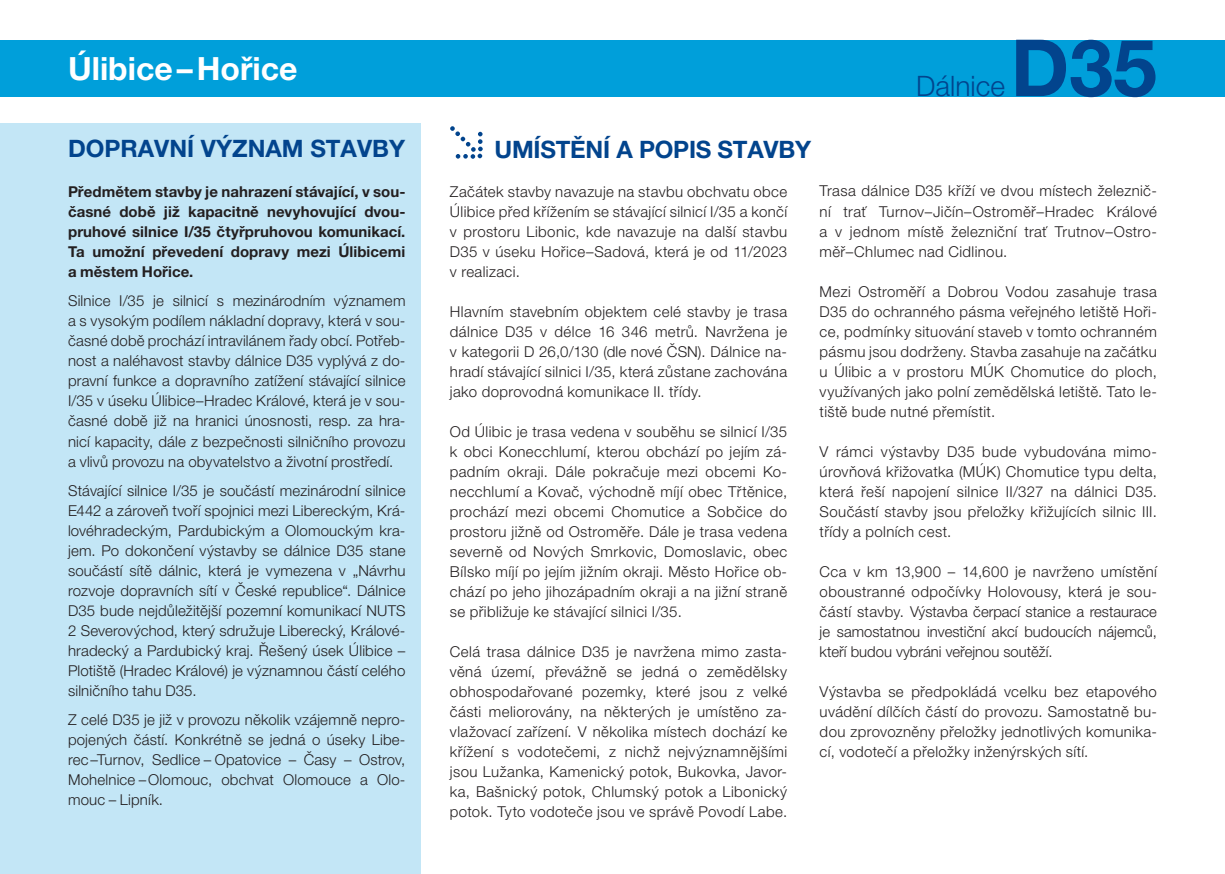
<style>
.page{position:relative;width:1225px;height:874px;background:#fff}
.page>*{position:absolute;margin:0;border:0;box-sizing:border-box;transform-origin:0 0}
.t1{font:700 78.8px "Helvetica Neue LT Pro";color:#02448d}
.t2{font:700 32px "Helvetica Neue LT Pro";color:#fff}
.t3{font:300 28.2px "Helvetica Neue LT Pro";color:#02448d}
.t4{font:700 24px "Helvetica Neue LT Pro";color:#02448d}
.t5{font:300 15px/20px "Helvetica Neue LT Pro";letter-spacing:.025em;color:#231f20;text-align:justify}
.t6{font:700 15px/20px "Helvetica Neue LT Pro";letter-spacing:.005em;color:#231f20;text-align:justify}
</style>
<div class="page">
<div style="left:0;top:40px;width:1225px;height:56px;background:#009fda"></div>
<div style="left:0;top:123px;width:421px;height:750px;background:#c3e6f6"></div>
<svg style="left:450px;top:126px;width:33px;height:33px"></svg>
<h2 class="t2" style="left:68px;top:48px;width:231px">Úlibice–Hořice</h2>
<h3 class="t4" style="left:68px;top:133px;width:338px">DOPRAVNÍ VÝZNAM STAVBY</h3>
<p class="t6" style="left:68px;top:181px;width:339px">Předmětem stavby je nahrazení stávající, v sou&shy;časné době již kapacitně nevyhovující dvou&shy;pruhové silnice I/35 čtyřpruhovou komunikací.<br>Ta umožní převedení dopravy mezi Úlibicemi a městem Hořice.</p>
<p class="t5" style="left:68px;top:290px;width:339px">Silnice I/35 je silnicí s mezinárodním významem a s vysokým podílem nákladní dopravy, která v sou&shy;časné době prochází intravilánem řady obcí. Potřeb&shy;nost a naléhavost stavby dálnice D35 vyplývá z do&shy;pravní funkce a dopravního zatížení stávající silnice I/35 v úseku Úlibice–Hradec Králové, která je v sou&shy;časné době již na hranici únosnosti, resp. za hra&shy;nicí kapacity, dále z bezpečnosti silničního provozu a vlivů provozu na obyvatelstvo a životní prostředí.</p>
<p class="t5" style="left:68px;top:479px;width:339px">Stávající silnice I/35 je součástí mezinárodní silnice E442 a zároveň tvoří spojnici mezi Libereckým, Krá&shy;lovéhradeckým, Pardubickým a Olomouckým kra&shy;jem. Po dokončení výstavby se dálnice D35 stane součástí sítě dálnic, která je vymezena v „Návrhu rozvoje dopravních sítí v České republice“. Dálnice D35 bude nejdůležitější pozemní komunikací NUTS 2 Severovýchod, který sdružuje Liberecký, Králové&shy;hradecký a Pardubický kraj. Řešený úsek Úlibice – Plotiště (Hradec Králové) je významnou částí celého silničního tahu D35.</p>
<p class="t5" style="left:68px;top:708px;width:339px">Z celé D35 je již v provozu několik vzájemně nepro&shy;pojených částí. Konkrétně se jedná o úseky Libe&shy;rec–Turnov, Sedlice – Opatovice – Časy – Ostrov, Mohelnice –Olomouc, obchvat Olomouce a Olo&shy;mouc – Lipník.</p>
<h3 class="t4" style="left:494px;top:135px;width:318px">UMÍSTĚNÍ A POPIS STAVBY</h3>
<h3 class="t3" style="left:916px;top:69px;width:90px">Dálnice</h3>
<h1 class="t1" style="left:1010px;top:19px;width:148px">D35</h1>
<p class="t5" style="left:450px;top:181px;width:339px">Začátek stavby navazuje na stavbu obchvatu obce Úlibice před křížením se stávající silnicí I/35 a končí v prostoru Libonic, kde navazuje na další stavbu D35 v úseku Hořice–Sadová, která je od 11/2023 v realizaci.</p>
<p class="t5" style="left:450px;top:301px;width:339px">Hlavním stavebním objektem celé stavby je trasa dálnice D35 v délce 16 346 metrů. Navržena je v kategorii D 26,0/130 (dle nové ČSN). Dálnice na&shy;hradí stávající silnici I/35, která zůstane zachována jako doprovodná komunikace II. třídy.</p>
<p class="t5" style="left:450px;top:421px;width:339px">Od Úlibic je trasa vedena v souběhu se silnicí I/35 k obci Konecchlumí, kterou obchází po jejím zá&shy;padním okraji. Dále pokračuje mezi obcemi Ko&shy;necchlumí a Kovač, východně míjí obec Třtěnice, prochází mezi obcemi Chomutice a Sobčice do prostoru jižně od Ostroměře. Dále je trasa vedena severně od Nových Smrkovic, Domoslavic, obec Bílsko míjí po jejím jižním okraji. Město Hořice ob&shy;chází po jeho jihozápadním okraji a na jižní straně se přibližuje ke stávající silnici I/35.</p>
<p class="t5" style="left:450px;top:641px;width:339px">Celá trasa dálnice D35 je navržena mimo zasta&shy;věná území, převážně se jedná o zemědělsky obhospodařované pozemky, které jsou z velké části meliorovány, na některých je umístěno za&shy;vlažovací zařízení. V několika místech dochází ke křížení s vodotečemi, z nichž nejvýznamnějšími jsou Lužanka, Kamenický potok, Bukovka, Javor&shy;ka, Bašnický potok, Chlumský potok a Libonický potok. Tyto vodoteče jsou ve správě Povodí Labe.</p>
<p class="t5" style="left:819px;top:181px;width:339px">Trasa dálnice D35 kříží ve dvou místech železnič&shy;ní trať Turnov–Jičín–Ostroměř–Hradec Králové a v jednom místě železniční trať Trutnov–Ostro&shy;měř–Chlumec nad Cidlinou.</p>
<p class="t5" style="left:819px;top:281px;width:339px">Mezi Ostroměří a Dobrou Vodou zasahuje trasa D35 do ochranného pásma veřejného letiště Hoři&shy;ce, podmínky situování staveb v tomto ochranném pásmu jsou dodrženy. Stavba zasahuje na začátku u Úlibic a v prostoru MÚK Chomutice do ploch, využívaných jako polní zemědělská letiště. Tato le&shy;tiště bude nutné přemístit.</p>
<p class="t5" style="left:819px;top:441px;width:339px">V rámci výstavby D35 bude vybudována mimo&shy;úrovňová křižovatka (MÚK) Chomutice typu delta, která řeší napojení silnice II/327 na dálnici D35.<br>Součástí stavby jsou přeložky křižujících silnic III. třídy a polních cest.</p>
<p class="t5" style="left:819px;top:561px;width:339px">Cca v km 13,900 – 14,600 je navrženo umístění oboustranné odpočívky Holovousy, která je sou&shy;částí stavby. Výstavba čerpací stanice a restaurace je samostatnou investiční akcí budoucích nájemců, kteří budou vybráni veřejnou soutěží.</p>
<p class="t5" style="left:819px;top:681px;width:339px">Výstavba se předpokládá vcelku bez etapového uvádění dílčích částí do provozu. Samostatně bu&shy;dou zprovozněny přeložky jednotlivých komunika&shy;cí, vodotečí a přeložky inženýrských sítí.</p>
</div>
